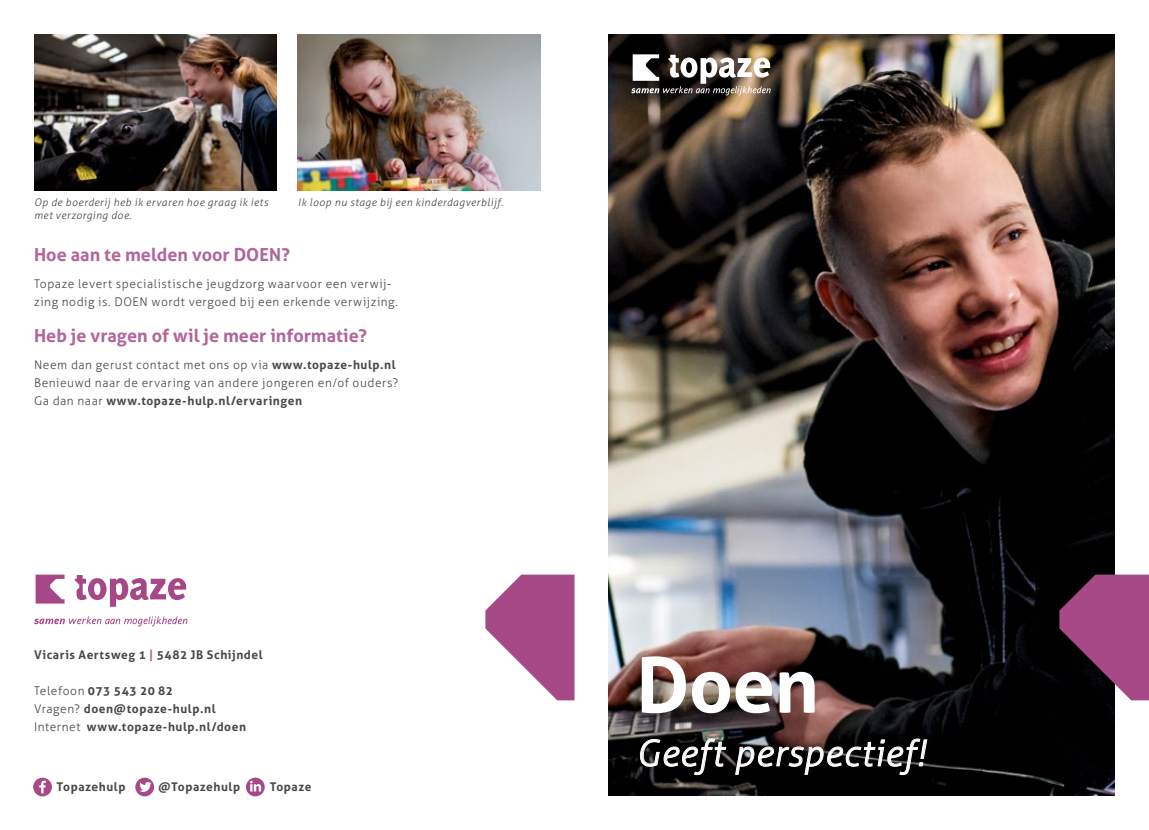
<style>
.page{position:relative;width:1149px;height:830px;background:#fff}
.page>*{position:absolute;margin:0;border:0;box-sizing:border-box;transform-origin:0 0}
.t1{font:700 76.5px "Aller";color:#fff}
.t2{font:italic 300 36px "Aller";letter-spacing:.025em;color:#fff}
.t3{font:700 18px "Aller";color:#b26599}
.t4{font:300 12px/18px "Aller";letter-spacing:.045em;color:#484847}
.t5{font:700 12px/18px "Aller";letter-spacing:.045em;color:#484847}
.t6{font:italic 300 10.5px/13.5px "Aller";letter-spacing:.05em;color:#484847}
.s1{font-weight:700}
.s2{color:#b26599}
.s3{font-weight:300}
</style>
<div class="page">
<img style="left:608px;top:34px;width:506px;height:761px">
<svg style="left:1058px;top:574px;width:90px;height:126px;background:#763561"></svg>
<svg style="left:640px;top:738px;width:85px;height:36px;background:#303030"></svg>
<svg style="left:735px;top:738px;width:191px;height:36px;background:#343232"></svg>
<svg style="left:631px;top:54px;width:139px;height:41px"></svg>
<img style="left:34px;top:34px;width:242px;height:156px">
<svg style="left:36px;top:574px;width:150px;height:32px"></svg>
<svg style="left:34px;top:616px;width:153px;height:10px"></svg>
<div style="left:33px;top:777px;width:19px;height:19px;background:#a74887;border-radius:50%"></div>
<svg style="left:39px;top:780px;width:7px;height:13px"></svg>
<svg style="left:135px;top:777px;width:19px;height:19px"></svg>
<svg style="left:139px;top:781px;width:12px;height:10px"></svg>
<svg style="left:485px;top:574px;width:89px;height:126px"></svg>
<img style="left:298px;top:34px;width:242px;height:156px">
<svg style="left:246px;top:777px;width:19px;height:19px"></svg>
<svg style="left:250px;top:780px;width:11px;height:11px"></svg>
<p class="t6" style="left:34px;top:195px;width:235px">Op de boerderij heb ik ervaren hoe graag ik iets met verzorging doe.</p>
<p class="t6" style="left:298px;top:195px;width:207px">Ik loop nu stage bij een kinderdagverblijf.</p>
<h3 class="t3" style="left:34px;top:244px;width:257px">Hoe aan te melden voor DOEN?</h3>
<p class="t4" style="left:34px;top:275px;width:365px">Topaze levert specialistische jeugdzorg waarvoor een verwij&shy;zing nodig is. DOEN wordt vergoed bij een erkende verwijzing.</p>
<h3 class="t3" style="left:34px;top:325px;width:334px">Heb je vragen of wil je meer informatie?</h3>
<p class="t4" style="left:34px;top:356px;width:366px">Neem dan gerust contact met ons op via <span class="s1">www.topaze-hulp.nl<br></span>Benieuwd naar de ervaring van andere jongeren en/of ouders?<br>Ga dan naar <span class="s1">www.topaze-hulp.nl/ervaringen</span></p>
<p class="t5" style="left:34px;top:645px;width:230px">Vicaris Aertsweg 1 <span class="s2">|</span> 5482 JB Schijndel</p>
<p class="t5" style="left:34px;top:681px;width:213px"><span class="s3">Telefoon</span> 073 543 20 82<br><span class="s3">Vragen?</span> doen@topaze-hulp.nl<br><span class="s3">Internet</span> www.topaze-hulp.nl/doen</p>
<p class="t5" style="left:57px;top:777px;width:70px">Topazehulp</p>
<p class="t5" style="left:159px;top:777px;width:83px">@Topazehulp</p>
<p class="t5" style="left:270px;top:777px;width:43px">Topaze</p>
<h1 class="t1" style="left:636px;top:637px;width:184px">Doen</h1>
<h2 class="t2" style="left:636px;top:731px;width:291px">Geeft perspectief!</h2>
</div>
